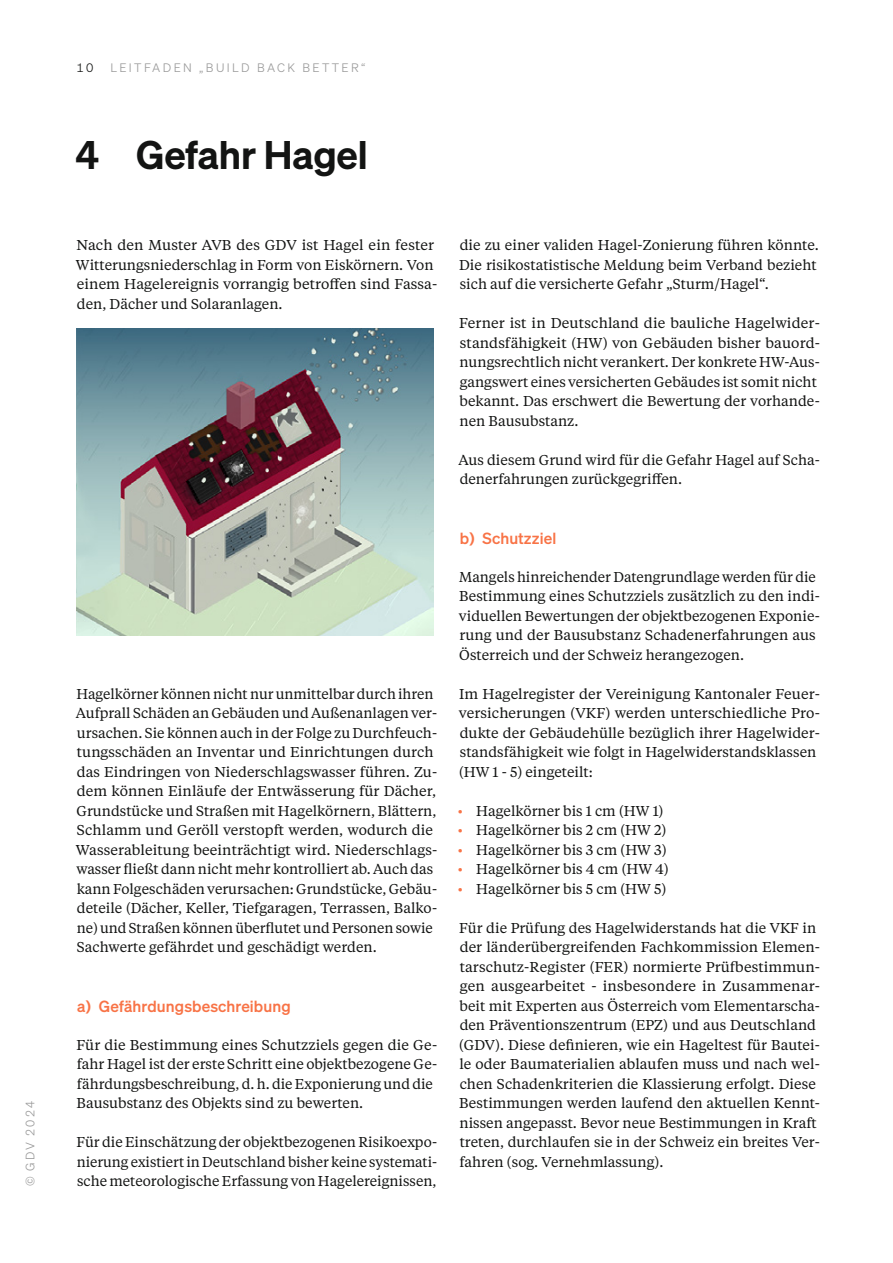
<style>
.page{position:relative;width:893px;height:1263px;background:#fff}
.page>*{position:absolute;margin:0;border:0;box-sizing:border-box;transform-origin:0 0}
.t1{font:600 39px "Sohne";letter-spacing:-.005em;color:#131413}
.t2{font:15.75px "Sohne Kraftig";letter-spacing:.01em;color:#f87346}
.t3{font:14.25px/19.5px "Tiempos Text";color:#131413}
.t4{font:12px "Sohne Leicht";letter-spacing:.2em;color:#999}
.t5{font:12px "Sohne Leicht";color:#131413}
.s1{color:#f87346}
</style>
<div class="page">
<img style="left:77px;top:328px;width:357px;height:308px">
<p class="t4" style="left:23px;top:1186px;width:87px;rotate:-90deg">© GDV 2024</p>
<p class="t5" style="left:77px;top:61px;width:18px">10</p>
<p class="t4" style="left:110px;top:61px;width:257px">LEITFADEN „BUILD BACK BETTER“</p>
<h1 class="t1" style="left:75px;top:131px;width:294px">4 Gefahr Hagel</h1>
<p class="t3" style="left:76px;top:235px;width:363px">Nach den Muster AVB des GDV ist Hagel ein fester Witterungsniederschlag in Form von Eiskörnern. Von einem Hagelereignis vorrangig betroffen sind Fassa&shy;den, Dächer und Solaranlagen.</p>
<p class="t3" style="left:76px;top:683px;width:363px">Hagelkörner können nicht nur unmittelbar durch ihren Aufprall Schäden an Gebäuden und Außenanlagen ver&shy;ursachen. Sie können auch in der Folge zu Durchfeuch&shy;tungsschäden an Inventar und Einrichtungen durch das Eindringen von Niederschlagswasser führen. Zu&shy;dem können Einläufe der Entwässerung für Dächer, Grundstücke und Straßen mit Hagelkörnern, Blättern, Schlamm und Geröll verstopft werden, wodurch die Wasserableitung beeinträchtigt wird. Niederschlags&shy;wasser fließt dann nicht mehr kontrolliert ab. Auch das kann Folgeschäden verursachen: Grundstücke, Gebäu&shy;deteile (Dächer, Keller, Tiefgaragen, Terrassen, Balko&shy;ne) und Straßen können überflutet und Personen sowie Sachwerte gefährdet und geschädigt werden.</p>
<p class="t2" style="left:77px;top:997px;width:215px">a) Gefährdungsbeschreibung</p>
<p class="t3" style="left:77px;top:1034px;width:362px">Für die Bestimmung eines Schutzziels gegen die Ge&shy;fahr Hagel ist der erste Schritt eine objektbezogene Ge&shy;fährdungsbeschreibung, d. h. die Exponierung und die Bausubstanz des Objekts sind zu bewerten.</p>
<p class="t3" style="left:77px;top:1132px;width:362px;text-align:justify">Für die Einschätzung der objektbezogenen Risikoexpo&shy;nierung existiert in Deutschland bisher keine systemati&shy;sche meteorologische Erfassung von Hagelereignissen,</p>
<p class="t3" style="left:459px;top:235px;width:361px">die zu einer validen Hagel-Zonierung führen könnte.<br>Die risikostatistische Meldung beim Verband bezieht sich auf die versicherte Gefahr „Sturm/Hagel“.</p>
<p class="t3" style="left:459px;top:313px;width:362px">Ferner ist in Deutschland die bauliche Hagelwider&shy;standsfähigkeit (HW) von Gebäuden bisher bauord&shy;nungsrechtlich nicht verankert. Der konkrete HW-Aus&shy;gangswert eines versicherten Gebäudes ist somit nicht bekannt. Das erschwert die Bewertung der vorhande&shy;nen Bausubstanz.</p>
<p class="t3" style="left:458px;top:449px;width:363px">Aus diesem Grund wird für die Gefahr Hagel auf Scha&shy;denerfahrungen zurückgegriffen.</p>
<p class="t2" style="left:460px;top:529px;width:98px">b) Schutzziel</p>
<p class="t3" style="left:459px;top:566px;width:363px">Mangels hinreichender Datengrundlage werden für die Bestimmung eines Schutzziels zusätzlich zu den indi&shy;viduellen Bewertungen der objektbezogenen Exponie&shy;rung und der Bausubstanz Schadenerfahrungen aus Österreich und der Schweiz herangezogen.</p>
<p class="t3" style="left:459px;top:683px;width:363px">Im Hagelregister der Vereinigung Kantonaler Feuer&shy;versicherungen (VKF) werden unterschiedliche Pro&shy;dukte der Gebäudehülle bezüglich ihrer Hagelwider&shy;standsfähigkeit wie folgt in Hagelwiderstandsklassen (HW 1 - 5) eingeteilt:</p>
<p class="t3" style="left:458px;top:800px;width:207px"><span class="s1">•</span> Hagelkörner bis 1 cm (HW 1)</p>
<p class="t3" style="left:458px;top:820px;width:210px"><span class="s1">•</span> Hagelkörner bis 2 cm (HW 2)</p>
<p class="t3" style="left:458px;top:839px;width:210px"><span class="s1">•</span> Hagelkörner bis 3 cm (HW 3)</p>
<p class="t3" style="left:458px;top:859px;width:212px"><span class="s1">•</span> Hagelkörner bis 4 cm (HW 4)</p>
<p class="t3" style="left:458px;top:878px;width:210px"><span class="s1">•</span> Hagelkörner bis 5 cm (HW 5)</p>
<p class="t3" style="left:459px;top:917px;width:363px">Für die Prüfung des Hagelwiderstands hat die VKF in der länderübergreifenden Fachkommission Elemen&shy;tarschutz-Register (FER) normierte Prüfbestimmun&shy;gen ausgearbeitet - insbesondere in Zusammenar&shy;beit mit Experten aus Österreich vom Elementarscha&shy;den Präventionszentrum (EPZ) und aus Deutschland (GDV). Diese definieren, wie ein Hageltest für Bautei&shy;le oder Baumaterialien ablaufen muss und nach wel&shy;chen Schadenkriterien die Klassierung erfolgt. Diese Bestimmungen werden laufend den aktuellen Kennt&shy;nissen angepasst. Bevor neue Bestimmungen in Kraft treten, durchlaufen sie in der Schweiz ein breites Ver&shy;fahren (sog. Vernehmlassung).</p>
</div>
